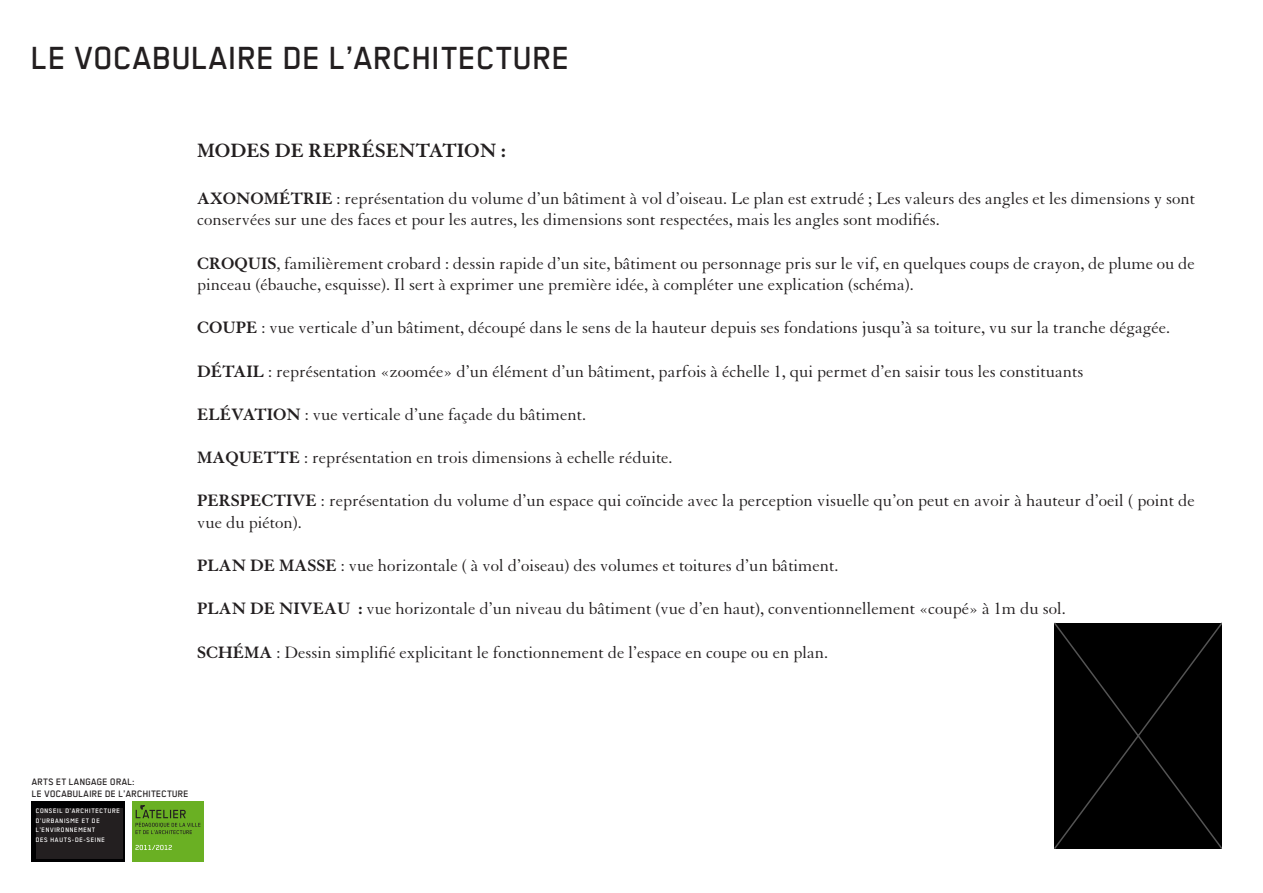
<style>
.page{position:relative;width:1263px;height:893px;background:#fff}
.page>*{position:absolute;margin:0;border:0;box-sizing:border-box;transform-origin:0 0}
.t1{font:500 36px "Regular";color:#231f20}
.t2{font:700 21px "Granjon";color:#231f20}
.t3{font:18px/21.6px "Granjon";color:#231f20}
.t4{font:500 10.5px/12.6px "Regular";color:#231f20}
.t5{font:500 7.2px/9.8px "Regular";letter-spacing:.06em;color:#fff}
.s1{font-weight:700}
</style>
<div class="page">
<div style="left:31px;top:801px;width:93px;height:61px;background:#000001"></div>
<div style="left:36px;top:808px;width:87px;height:51px;background:#231f20"></div>
<div style="left:132px;top:802px;width:72px;height:60px;background:#6ab023"></div>
<svg style="left:135px;top:845px;width:37px;height:5px"></svg>
<svg style="left:136px;top:806px;width:64px;height:28px"></svg>
<div style="left:1054px;top:623px;width:168px;height:226px;background:#000"></div>
<h1 class="t1" style="left:31px;top:38px;width:540px">LE VOCABULAIRE DE L’ARCHITECTURE</h1>
<p class="t2" style="left:197px;top:139px;width:310px">MODES DE REPRÉSENTATION :</p>
<p class="t3" style="left:197px;top:188px;width:999px"><span class="s1">AXONOMÉTRIE</span> : représentation du volume d’un bâtiment à vol d’oiseau. Le plan est extrudé ; Les valeurs des angles et les dimensions y sont conservées sur une des faces et pour les autres, les dimensions sont respectées, mais les angles sont modifiés.</p>
<p class="t3" style="left:197px;top:253px;width:999px"><span class="s1">CROQUIS</span>, familièrement crobard : dessin rapide d’un site, bâtiment ou personnage pris sur le vif, en quelques coups de crayon, de plume ou de pinceau (ébauche, esquisse). Il sert à exprimer une première idée, à compléter une explication (schéma).</p>
<p class="t3" style="left:197px;top:318px;width:974px"><span class="s1">COUPE</span> : vue verticale d’un bâtiment, découpé dans le sens de la hauteur depuis ses fondations jusqu’à sa toiture, vu sur la tranche dégagée.</p>
<p class="t3" style="left:197px;top:361px;width:888px"><span class="s1">DÉTAIL</span> : représentation «zoomée» d’un élément d’un bâtiment, parfois à échelle 1, qui permet d’en saisir tous les constituants</p>
<p class="t3" style="left:197px;top:404px;width:390px"><span class="s1">ELÉVATION</span> : vue verticale d’une façade du bâtiment.</p>
<p class="t3" style="left:197px;top:447px;width:477px"><span class="s1">MAQUETTE</span> : représentation en trois dimensions à echelle réduite.</p>
<p class="t3" style="left:197px;top:490px;width:999px"><span class="s1">PERSPECTIVE</span> : représentation du volume d’un espace qui coïncide avec la perception visuelle qu’on peut en avoir à hauteur d’oeil ( point de vue du piéton).</p>
<p class="t3" style="left:197px;top:555px;width:643px"><span class="s1">PLAN DE MASSE</span> : vue horizontale ( à vol d’oiseau) des volumes et toitures d’un bâtiment.</p>
<p class="t3" style="left:197px;top:598px;width:870px"><span class="s1">PLAN DE NIVEAU :</span> vue horizontale d’un niveau du bâtiment (vue d’en haut), conventionnellement «coupé» à 1m du sol.</p>
<p class="t3" style="left:197px;top:642px;width:633px"><span class="s1">SCHÉMA</span> : Dessin simplifié explicitant le fonctionnement de l’espace en coupe ou en plan.</p>
<p class="t4" style="left:32px;top:775px;width:158px">ARTS ET LANGAGE ORAL:<br>LE VOCABULAIRE DE L’ARCHITECTURE</p>
<p class="t5" style="left:36px;top:806px;width:86px">CONSEIL D’ARCHITECTURE<br>D’URBANISME ET DE<br>L’ENVIRONNEMENT<br>DES HAUTS-DE-SEINE</p>
</div>
